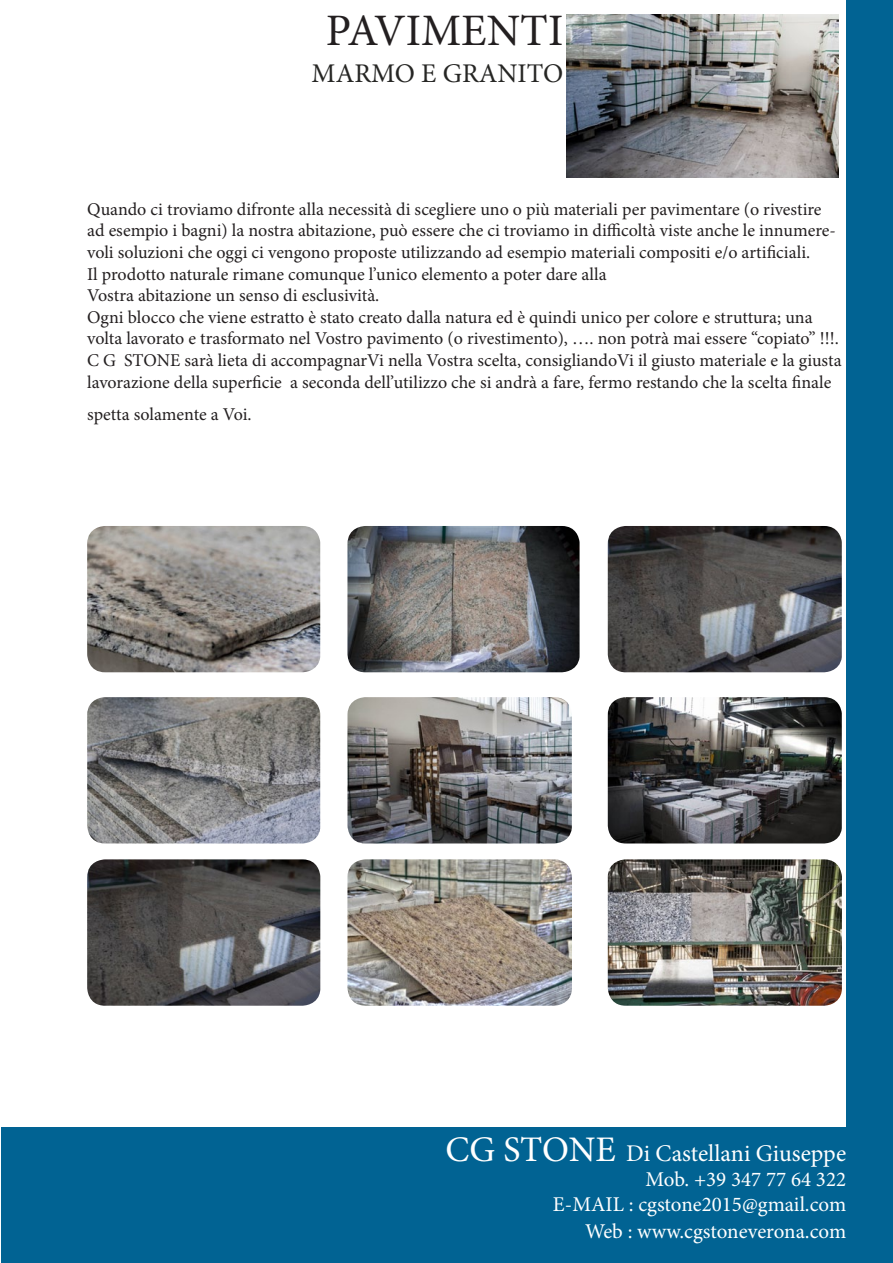
<style>
.page{position:relative;width:893px;height:1263px;background:#fff}
.page>*{position:absolute;margin:0;border:0;box-sizing:border-box;transform-origin:0 0}
.t1{font:45px "Minion Pro";color:#231f20}
.t2{font:27px "Minion Pro";color:#262624}
.t3{font:24px "Minion Pro";letter-spacing:-.005em;color:#fff}
.t4{font:21px "Minion Pro";color:#fff}
.t5{font:18px/21.6px "Minion Pro";color:#231f20}
.s1{font-size:36px}
</style>
<div class="page">
<div style="left:846px;top:0;width:47px;height:1263px;background:#016393"></div>
<div style="left:1px;top:1128px;width:892px;height:135px;background:#016393"></div>
<img style="left:567px;top:15px;width:272px;height:163px">
<img style="left:87px;top:526px;width:233px;height:146px">
<img style="left:347px;top:526px;width:233px;height:146px">
<img style="left:608px;top:526px;width:234px;height:146px">
<img style="left:87px;top:697px;width:233px;height:146px">
<img style="left:347px;top:697px;width:225px;height:146px">
<img style="left:608px;top:697px;width:234px;height:146px">
<img style="left:87px;top:859px;width:233px;height:147px">
<img style="left:347px;top:859px;width:225px;height:147px">
<img style="left:608px;top:859px;width:234px;height:147px">
<p class="t1" style="left:326px;top:1px;width:239px">PAVIMENTI</p>
<p class="t2" style="left:312px;top:56px;width:253px">MARMO E GRANITO</p>
<p class="t5" style="left:87px;top:198px;width:750px">Quando ci troviamo difronte alla necessità di scegliere uno o più materiali per pavimentare (o rivestire ad esempio i bagni) la nostra abitazione, può essere che ci troviamo in difficoltà viste anche le innumere&shy;voli soluzioni che oggi ci vengono proposte utilizzando ad esempio materiali compositi e/o artificiali.</p>
<p class="t5" style="left:87px;top:263px;width:521px">Il prodotto naturale rimane comunque l’unico elemento a poter dare alla</p>
<p class="t5" style="left:87px;top:285px;width:294px">Vostra abitazione un senso di esclusività.</p>
<p class="t5" style="left:87px;top:306px;width:753px">Ogni blocco che viene estratto è stato creato dalla natura ed è quindi unico per colore e struttura; una volta lavorato e trasformato nel Vostro pavimento (o rivestimento), …. non potrà mai essere “copiato” !!!.</p>
<p class="t5" style="left:87px;top:350px;width:756px">C G STONE sarà lieta di accompagnarVi nella Vostra scelta, consigliandoVi il giusto materiale e la giusta lavorazione della superficie a seconda dell’utilizzo che si andrà a fare, fermo restando che la scelta finale</p>
<p class="t5" style="left:87px;top:404px;width:166px">spetta solamente a Voi.</p>
<p class="t3" style="left:445px;top:1137px;width:402px"><span class="s1">CG STONE</span> Di Castellani Giuseppe</p>
<p class="t4" style="left:646px;top:1165px;width:202px">Mob. +39 347 77 64 322</p>
<p class="t4" style="left:553px;top:1190px;width:295px">E-MAIL : cgstone2015@gmail.com</p>
<p class="t4" style="left:585px;top:1217px;width:263px">Web : www.cgstoneverona.com</p>
</div>
